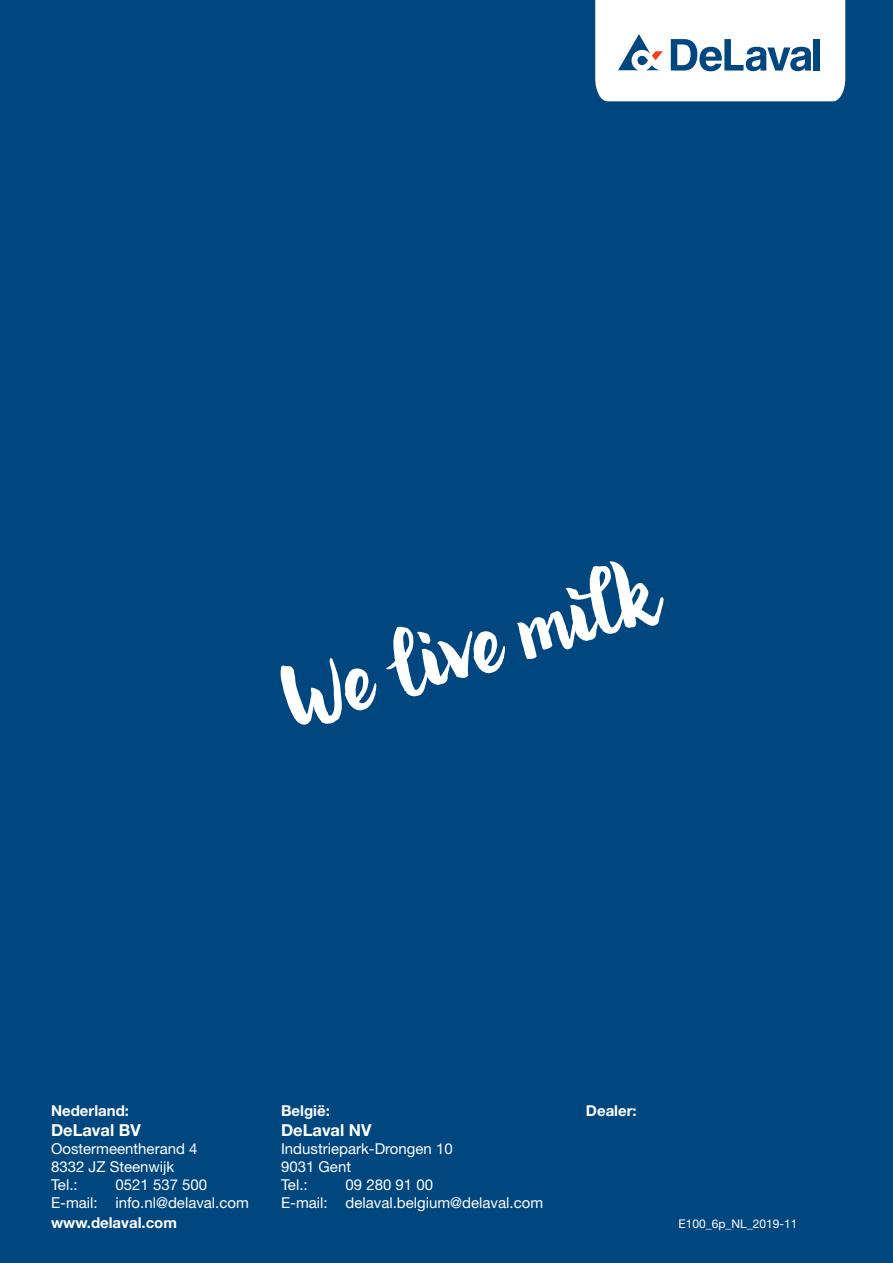
<style>
.page{position:relative;width:893px;height:1263px;background:#00467f}
.page>*{position:absolute;margin:0;border:0;box-sizing:border-box;transform-origin:0 0}
.t1{font:700 16.5px "Helvetica Neue LT Std";color:#fff}
.t2{font:15px/18px "Helvetica Neue LT Std";color:#fff}
.t3{font:700 15px "Helvetica Neue LT Std";color:#fff}
.t4{font:12px "Helvetica Neue LT Std";color:#fff}
</style>
<div class="page">
<svg style="left:595px;top:0;width:250px;height:101px;background:#e1e9ef"></svg>
<svg style="left:386px;top:626px;width:119px;height:70px"></svg>
<svg style="left:517px;top:561px;width:147px;height:98px"></svg>
<svg style="left:281px;top:658px;width:95px;height:67px"></svg>
<p class="t3" style="left:51px;top:1101px;width:80px">Nederland:</p>
<p class="t1" style="left:51px;top:1120px;width:91px">DeLaval BV</p>
<p class="t2" style="left:51px;top:1139px;width:148px">Oostermeentherand 4<br>8332 JZ Steenwijk<br>Tel.:</p>
<p class="t2" style="left:51px;top:1175px;width:199px;text-indent:64px">0521 537 500<br>E-mail: info.nl@delaval.com</p>
<p class="t3" style="left:281px;top:1101px;width:50px">België:</p>
<p class="t1" style="left:281px;top:1120px;width:92px">DeLaval NV</p>
<p class="t2" style="left:281px;top:1139px;width:173px">Industriepark-Drongen 10<br>9031 Gent<br>Tel.:</p>
<p class="t2" style="left:281px;top:1175px;width:264px;text-indent:64px">09 280 91 00<br>E-mail: delaval.belgium@delaval.com</p>
<p class="t3" style="left:586px;top:1101px;width:52px">Dealer:</p>
<p class="t3" style="left:51px;top:1213px;width:128px">www.delaval.com</p>
<p class="t4" style="left:678px;top:1217px;width:121px">E100_6p_NL_2019-11</p>
</div>
